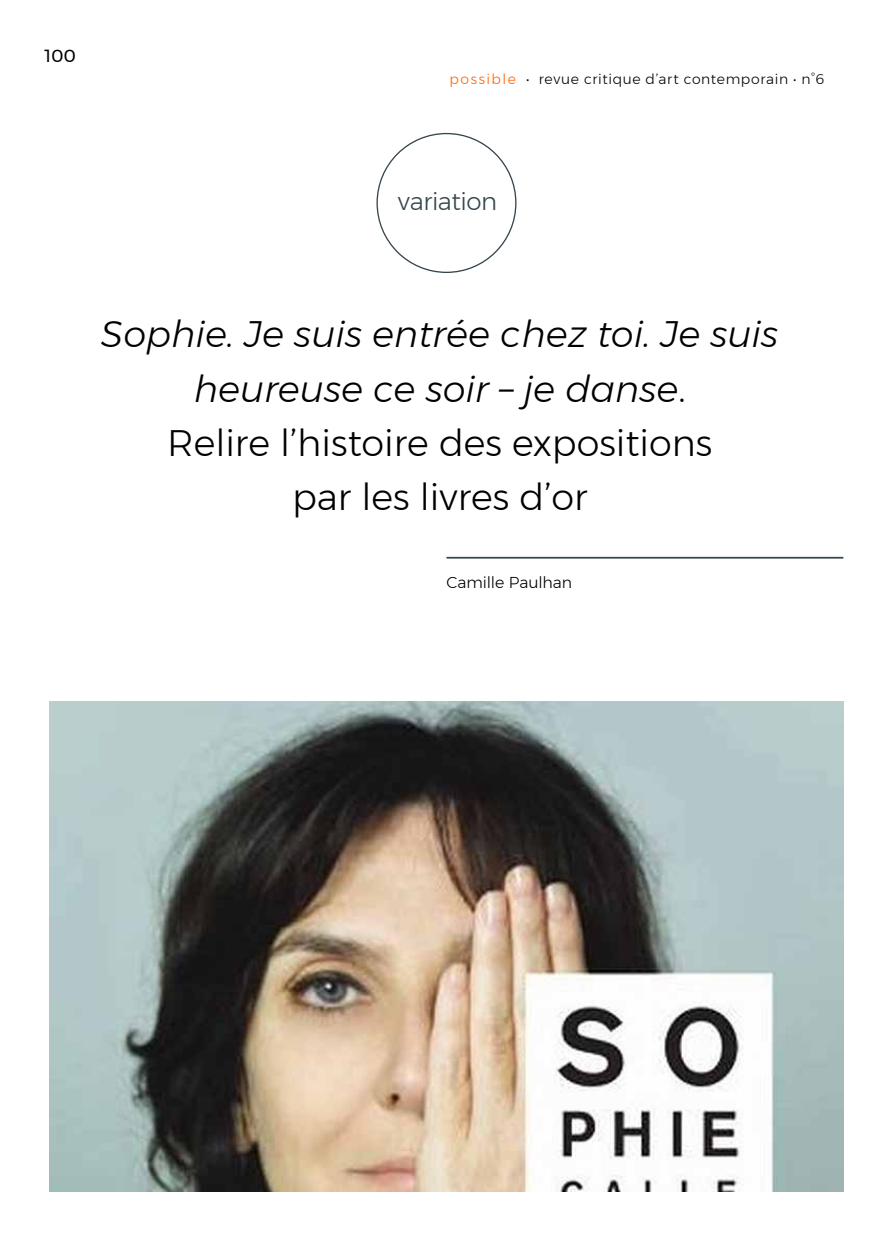
<style>
.page{position:relative;width:893px;height:1241px;background:#fff}
.page>*{position:absolute;margin:0;border:0;box-sizing:border-box;transform-origin:0 0}
.t1{font:italic 300 36.75px/54.2px "Montserrat";color:#000;text-align:center}
.t2{font:300 24.5px "Montserrat";letter-spacing:-.015em;color:#34454d}
.t3{font:17.5px "Montserrat";color:#000}
.t4{font:300 15.75px "Montserrat";letter-spacing:-.005em;color:#000}
.t5{font:300 14px "Montserrat";letter-spacing:.045em;color:#000}
.s1{color:#ff6300}
.s2{font-style:normal}
</style>
<div class="page">
<hr style="left:446px;top:556px;width:397px;height:2px;background:#34454d">
<img style="left:50px;top:701px;width:793px;height:490px">
<p class="t3" style="left:45px;top:42px;width:33px">100</p>
<p class="t5" style="left:449px;top:69px;width:376px"><span class="s1">possible</span> • revue critique d’art contemporain • n°6</p>
<p class="t2" style="left:398px;top:183px;width:101px">variation</p>
<p class="t1" style="left:101px;top:306px;width:679px">Sophie. Je suis entrée chez toi. Je suis heureuse ce soir – je danse<span class="s2">.<br>Relire l’histoire des expositions<br>par les livres d’or</span></p>
<p class="t4" style="left:446px;top:571px;width:127px">Camille Paulhan</p>
</div>
